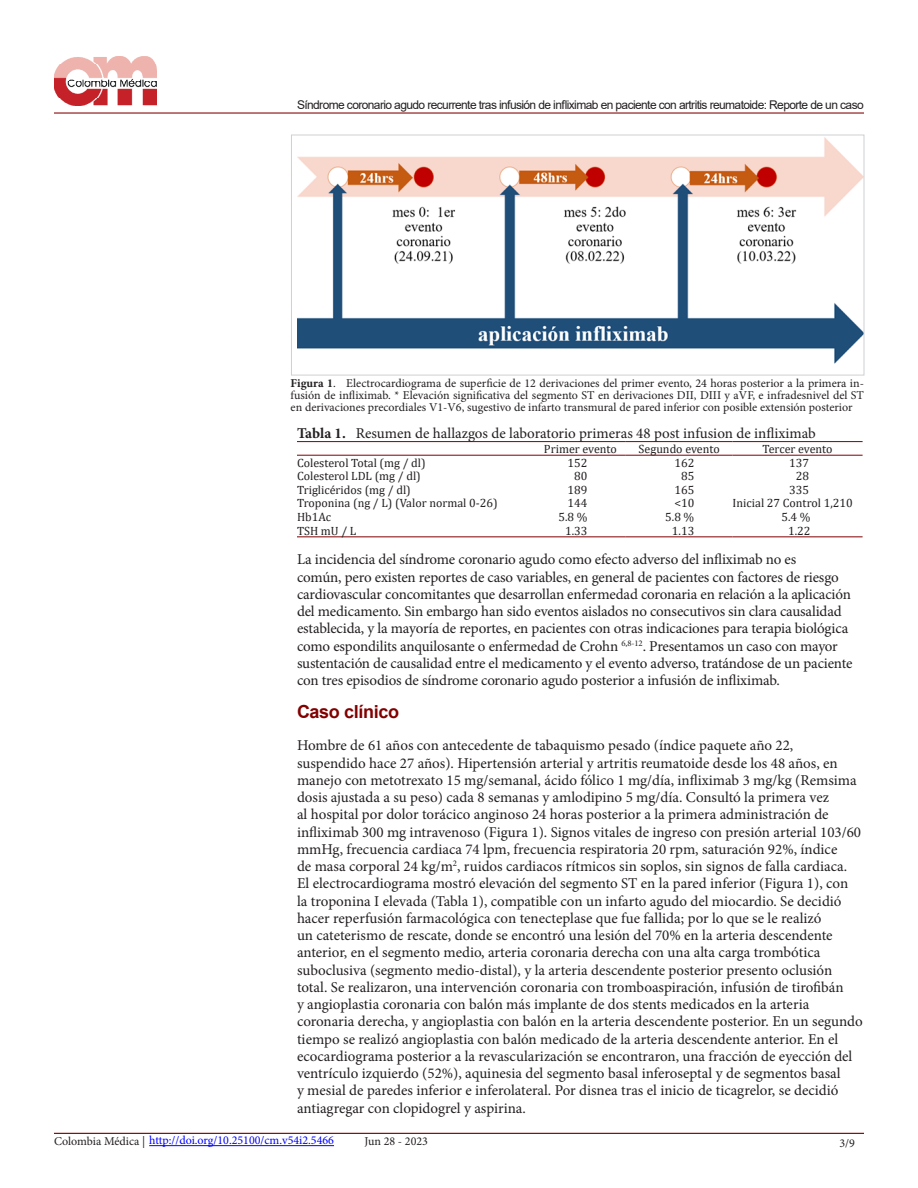
<style>
.page{position:relative;width:918px;height:1188px;background:#fff}
.page>*{position:absolute;margin:0;border:0;box-sizing:border-box;transform-origin:0 0}
.t1{font:700 18px "Arial";letter-spacing:-.02em;color:#820000}
.t2{font:15px/17.2px "Minion Pro";letter-spacing:-.005em;color:#231f20}
.t3{font:12px/12px "Minion Pro";color:#231f20;text-align:justify}
.t4{font:12px "Cambria";color:#231f20}
.t5{font:12px "Arial";letter-spacing:-.05em;color:#231f20}
.t6{font:12px "Minion Pro";color:#00f}
.s1{font-weight:700}
.s2{color:#231f20}
</style>
<div class="page">
<hr style="left:54px;top:112px;width:810px;height:2px;background:#8b0d10">
<img style="left:54px;top:56px;width:102px;height:50px">
<hr style="left:149px;top:1145px;width:185px;height:1px;background:#00f">
<hr style="left:54px;top:1133px;width:810px;height:1px;background:#8b0d10">
<hr style="left:297px;top:441px;width:238px;height:1px;background:#820000">
<hr style="left:535px;top:441px;width:91px;height:1px;background:#820000">
<hr style="left:626px;top:441px;width:107px;height:1px;background:#820000">
<hr style="left:733px;top:441px;width:130px;height:1px;background:#820000">
<hr style="left:297px;top:455px;width:238px;height:1px;background:#820000">
<hr style="left:535px;top:455px;width:91px;height:1px;background:#820000">
<hr style="left:626px;top:455px;width:107px;height:1px;background:#820000">
<hr style="left:733px;top:455px;width:130px;height:1px;background:#820000">
<hr style="left:297px;top:536px;width:238px;height:1px;background:#820000">
<hr style="left:535px;top:536px;width:91px;height:1px;background:#820000">
<hr style="left:626px;top:536px;width:107px;height:1px;background:#820000">
<hr style="left:733px;top:536px;width:130px;height:1px;background:#820000">
<img style="left:297px;top:137px;width:565px;height:227px">
<div style="left:291px;top:135px;width:573px;height:240px;border:1px solid #cfd0d2"></div>
<p class="t5" style="left:297px;top:97px;width:568px">Síndrome coronario agudo recurrente tras infusión de infliximab en paciente con artritis reumatoide: Reporte de un caso</p>
<p class="t3" style="left:291px;top:377px;width:575px"><span class="s1">Figura 1</span>. Electrocardiograma de superficie de 12 derivaciones del primer evento, 24 horas posterior a la primera in&shy;fusión de infliximab. * Elevación significativa del segmento ST en derivaciones DII, DIII y aVF, e infradesnivel del ST en derivaciones precordiales V1-V6, sugestivo de infarto transmural de pared inferior con posible extensión posterior</p>
<p class="t2" style="left:297px;top:425px;width:520px"><span class="s1">Tabla 1.</span> Resumen de hallazgos de laboratorio primeras 48 post infusion de infliximab</p>
<p class="t4" style="left:544px;top:442px;width:74px">Primer evento</p>
<p class="t4" style="left:639px;top:442px;width:83px">Segundo evento</p>
<p class="t4" style="left:763px;top:442px;width:71px">Tercer evento</p>
<p class="t4" style="left:297px;top:456px;width:130px">Colesterol Total (mg / dl)</p>
<p class="t4" style="left:568px;top:456px;width:21px">152</p>
<p class="t4" style="left:674px;top:456px;width:21px">162</p>
<p class="t4" style="left:789px;top:456px;width:21px">137</p>
<p class="t4" style="left:297px;top:469px;width:125px">Colesterol LDL (mg / dl)</p>
<p class="t4" style="left:574px;top:469px;width:15px">80</p>
<p class="t4" style="left:681px;top:469px;width:15px">85</p>
<p class="t4" style="left:796px;top:469px;width:15px">28</p>
<p class="t4" style="left:297px;top:483px;width:115px">Triglicéridos (mg / dl)</p>
<p class="t4" style="left:568px;top:483px;width:21px">189</p>
<p class="t4" style="left:674px;top:483px;width:21px">165</p>
<p class="t4" style="left:789px;top:483px;width:21px">335</p>
<p class="t4" style="left:297px;top:496px;width:202px">Troponina (ng / L) (Valor normal 0-26)</p>
<p class="t4" style="left:568px;top:496px;width:21px">144</p>
<p class="t4" style="left:674px;top:496px;width:21px">&lt;10</p>
<p class="t4" style="left:733px;top:496px;width:122px">Inicial 27 Control 1,210</p>
<p class="t4" style="left:297px;top:510px;width:36px">Hb1Ac</p>
<p class="t4" style="left:558px;top:510px;width:31px">5.8 %</p>
<p class="t4" style="left:665px;top:510px;width:31px">5.8 %</p>
<p class="t4" style="left:782px;top:510px;width:31px">5.4 %</p>
<p class="t4" style="left:297px;top:523px;width:61px">TSH mU / L</p>
<p class="t4" style="left:565px;top:523px;width:24px">1.33</p>
<p class="t4" style="left:672px;top:523px;width:24px">1.13</p>
<p class="t4" style="left:788px;top:523px;width:24px">1.22</p>
<p class="t2" style="left:297px;top:551px;width:557px">La incidencia del síndrome coronario agudo como efecto adverso del infliximab no es<br>común, pero existen reportes de caso variables, en general de pacientes con factores de riesgo cardiovascular concomitantes que desarrollan enfermedad coronaria en relación a la aplicación del medicamento. Sin embargo han sido eventos aislados no consecutivos sin clara causalidad establecida, y la mayoría de reportes, en pacientes con otras indicaciones para terapia biológica como espondilits anquilosante o enfermedad de Crohn <sup>6,8-12</sup>. Presentamos un caso con mayor sustentación de causalidad entre el medicamento y el evento adverso, tratándose de un paciente con tres episodios de síndrome coronario agudo posterior a infusión de infliximab.</p>
<p class="t1" style="left:297px;top:699px;width:104px">Caso clínico</p>
<p class="t2" style="left:297px;top:737px;width:567px">Hombre de 61 años con antecedente de tabaquismo pesado (índice paquete año 22, suspendido hace 27 años). Hipertensión arterial y artritis reumatoide desde los 48 años, en manejo con metotrexato 15 mg/semanal, ácido fólico 1 mg/día, infliximab 3 mg/kg (Remsima dosis ajustada a su peso) cada 8 semanas y amlodipino 5 mg/día. Consultó la primera vez<br>al hospital por dolor torácico anginoso 24 horas posterior a la primera administración de infliximab 300 mg intravenoso (Figura 1). Signos vitales de ingreso con presión arterial 103/60 mmHg, frecuencia cardiaca 74 lpm, frecuencia respiratoria 20 rpm, saturación 92%, índice<br>de masa corporal 24 kg/m<sup>2</sup>, ruidos cardiacos rítmicos sin soplos, sin signos de falla cardiaca.<br>El electrocardiograma mostró elevación del segmento ST en la pared inferior (Figura 1), con<br>la troponina I elevada (Tabla 1), compatible con un infarto agudo del miocardio. Se decidió hacer reperfusión farmacológica con tenecteplase que fue fallida; por lo que se le realizó<br>un cateterismo de rescate, donde se encontró una lesión del 70% en la arteria descendente anterior, en el segmento medio, arteria coronaria derecha con una alta carga trombótica suboclusiva (segmento medio-distal), y la arteria descendente posterior presento oclusión total. Se realizaron, una intervención coronaria con tromboaspiración, infusión de tirofibán<br>y angioplastia coronaria con balón más implante de dos stents medicados en la arteria coronaria derecha, y angioplastia con balón en la arteria descendente posterior. En un segundo tiempo se realizó angioplastia con balón medicado de la arteria descendente anterior. En el ecocardiograma posterior a la revascularización se encontraron, una fracción de eyección del ventrículo izquierdo (52%), aquinesia del segmento basal inferoseptal y de segmentos basal<br>y mesial de paredes inferior e inferolateral. Por disnea tras el inicio de ticagrelor, se decidió antiagregar con clopidogrel y aspirina.</p>
<p class="t6" style="left:54px;top:1133px;width:282px"><span class="s2">Colombia Médica |</span> http://doi.org/10.25100/cm.v54i2.5466</p>
<p class="t3" style="left:364px;top:1135px;width:65px">Jun 28 - 2023</p>
<p class="t3" style="left:840px;top:1137px;width:17px">3/9</p>
</div>
